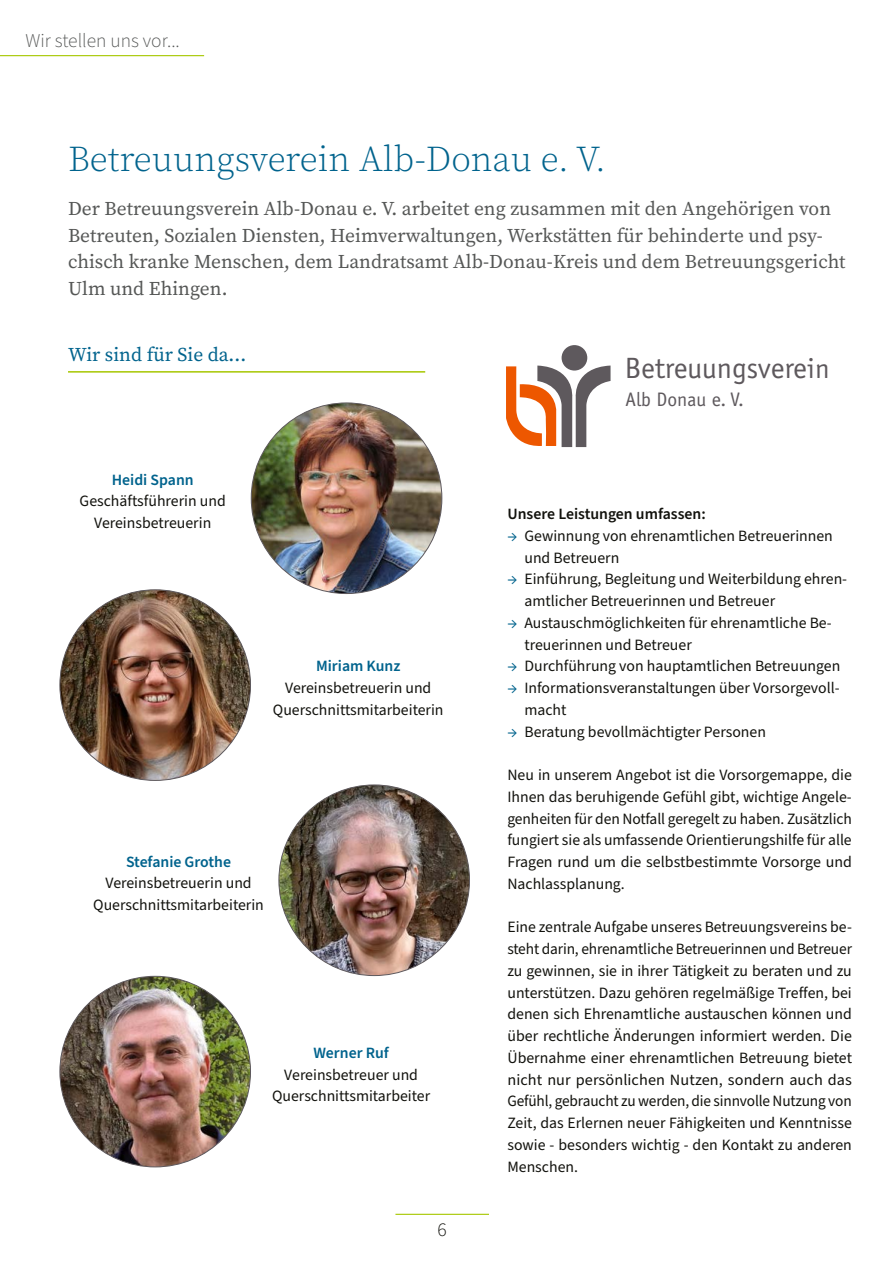
<style>
.page{position:relative;width:893px;height:1263px;background:#fff}
.page>*{position:absolute;margin:0;border:0;box-sizing:border-box;transform-origin:0 0}
.h1_H1____Allgemein{font:36px "Source Serif Variable";color:#00638d}
.t1{font:29.4px "Officina Sans ITC Pro";color:#5e595d}
.t2{font:19.65px "Officina Sans ITC Pro";color:#5e595d}
.p_Teaser___nach_H1{font:19.5px/27px "Source Serif Variable";color:#555756}
.p_Kopfsteg___Musterseite{font:300 19.5px "Source Sans Pro";color:#555756}
.h2_H2___Normal_Adressen{font:19.5px "Source Serif Variable";color:#00638d}
.p_Seitenzahlen___Musterseiten{font:300 19.5px "Source Sans Pro";color:#12120d}
.p_Blocksatz___Normal{font:15.75px/21.8px "Source Sans Pro";color:#12120d;text-align:justify}
.li_Liste___Pfeil_blau{font:15.75px/21.8px "Source Sans Pro";color:#12120d}
.p_Blocksatz___Abstand_2mm{font:15.75px/21.8px "Source Sans Pro";color:#12120d;text-align:justify}
.p__Zentriert___ohne_GL{font:15.75px "Source Sans Pro";color:#12120d}
.p__Zentriert___ohne_GL-2{font:600 15.75px "Source Sans Pro";color:#00638d}
.li_Liste___Pfleil_blau_Abstand{font:15.75px "Source Sans Pro";color:#12120d}
.p__Linksbündig___Normal{font:600 15.75px "Source Sans Pro";color:#12120d}
.s1{font-size:28.05px}
.s2{color:#00638d}
</style>
<div class="page">
<hr style="left:395px;top:1214px;width:94px;height:1px;background:#a6c700">
<hr style="left:0;top:55px;width:204px;height:1px;background:#a6c700">
<img style="left:251px;top:403px;width:191px;height:190px;border-radius:95px">
<img style="left:60px;top:590px;width:190px;height:190px;border-radius:95px">
<img style="left:279px;top:785px;width:190px;height:190px;border-radius:95px">
<img style="left:60px;top:976px;width:190px;height:191px;border-radius:95px">
<div style="left:562px;top:345px;width:25px;height:26px;background:#5e595d;border-radius:50%"></div>
<svg style="left:506px;top:366px;width:104px;height:81px"></svg>
<hr style="left:68px;top:371px;width:357px;height:2px;background:#a6c700">
<p class="p_Kopfsteg___Musterseite" style="left:26px;top:27px;width:156px">Wir stellen uns vor...</p>
<h1 class="h1_H1____Allgemein" style="left:68px;top:135px;width:539px">Betreuungsverein Alb-Donau e. V.</h1>
<p class="p_Teaser___nach_H1" style="left:68px;top:195px;width:779px">Der Betreuungsverein Alb-Donau e. V. arbeitet eng zusammen mit den Angehörigen von Betreuten, Sozialen Diensten, Heimverwaltungen, Werkstätten für behinderte und psy&shy;chisch kranke Menschen, dem Landratsamt Alb-Donau-Kreis und dem Betreuungsgericht Ulm und Ehingen.</p>
<h2 class="h2_H2___Normal_Adressen" style="left:68px;top:341px;width:180px">Wir sind für Sie da...</h2>
<p class="p__Zentriert___ohne_GL-2" style="left:112px;top:469px;width:83px">Heidi Spann</p>
<p class="p__Zentriert___ohne_GL" style="left:80px;top:491px;width:148px">Geschäftsführerin und</p>
<p class="p__Zentriert___ohne_GL" style="left:94px;top:512px;width:119px">Vereinsbetreuerin</p>
<p class="p__Zentriert___ohne_GL-2" style="left:316px;top:656px;width:86px">Miriam Kunz</p>
<p class="p__Zentriert___ohne_GL" style="left:285px;top:677px;width:148px">Vereinsbetreuerin und</p>
<p class="p__Zentriert___ohne_GL" style="left:273px;top:699px;width:172px">Querschnittsmitarbeiterin</p>
<p class="p__Zentriert___ohne_GL-2" style="left:126px;top:851px;width:107px">Stefanie Grothe</p>
<p class="p__Zentriert___ohne_GL" style="left:105px;top:872px;width:148px">Vereinsbetreuerin und</p>
<p class="p__Zentriert___ohne_GL" style="left:93px;top:894px;width:172px">Querschnittsmitarbeiterin</p>
<p class="p__Zentriert___ohne_GL-2" style="left:313px;top:1042px;width:77px">Werner Ruf</p>
<p class="p__Zentriert___ohne_GL" style="left:284px;top:1064px;width:135px">Vereinsbetreuer und</p>
<p class="p__Zentriert___ohne_GL" style="left:272px;top:1086px;width:160px">Querschnittsmitarbeiter</p>
<p class="p_Seitenzahlen___Musterseiten" style="left:438px;top:1217px;width:11px">6</p>
<p class="t1" style="left:625px;top:351px;width:206px">Betreuungsvere<span class="s1">in</span></p>
<p class="t2" style="left:625px;top:388px;width:120px">Alb Donau e. V.</p>
<p class="p__Linksbündig___Normal" style="left:507px;top:503px;width:200px">Unsere Leistungen umfassen:</p>
<p class="li_Liste___Pfeil_blau" style="left:524px;top:525px;width:310px;text-indent:-17px"><span class="s2">→</span> Gewinnung von ehrenamtlichen Betreuerinnen und Betreuern</p>
<p class="li_Liste___Pfeil_blau" style="left:524px;top:569px;width:324px;text-indent:-17px"><span class="s2">→</span> Einführung, Begleitung und Weiterbildung ehren&shy;amtlicher Betreuerinnen und Betreuer</p>
<p class="li_Liste___Pfeil_blau" style="left:524px;top:612px;width:309px;text-indent:-17px"><span class="s2">→</span> Austauschmöglichkeiten für ehrenamtliche Be&shy;treuerinnen und Betreuer</p>
<p class="li_Liste___Pfeil_blau" style="left:507px;top:656px;width:334px"><span class="s2">→</span> Durchführung von hauptamtlichen Betreuungen</p>
<p class="li_Liste___Pfeil_blau" style="left:524px;top:677px;width:317px;text-indent:-17px"><span class="s2">→</span> Informationsveranstaltungen über Vorsorgevoll&shy;macht</p>
<p class="li_Liste___Pfleil_blau_Abstand" style="left:507px;top:721px;width:260px"><span class="s2">→</span> Beratung bevollmächtigter Personen</p>
<p class="p_Blocksatz___Abstand_2mm" style="left:507px;top:764px;width:346px">Neu in unserem Angebot ist die Vorsorgemappe, die Ihnen das beruhigende Gefühl gibt, wichtige Angele&shy;genheiten für den Notfall geregelt zu haben. Zusätzlich fungiert sie als umfassende Orientierungshilfe für alle Fragen rund um die selbstbestimmte Vorsorge und Nachlassplanung.</p>
<p class="p_Blocksatz___Normal" style="left:507px;top:917px;width:346px">Eine zentrale Aufgabe unseres Betreuungsvereins be&shy;steht darin, ehrenamtliche Betreuerinnen und Betreuer zu gewinnen, sie in ihrer Tätigkeit zu beraten und zu unterstützen. Dazu gehören regelmäßige Treffen, bei denen sich Ehrenamtliche austauschen können und über rechtliche Änderungen informiert werden. Die Übernahme einer ehrenamtlichen Betreuung bietet nicht nur persönlichen Nutzen, sondern auch das Gefühl, gebraucht zu werden, die sinnvolle Nutzung von Zeit, das Erlernen neuer Fähigkeiten und Kenntnisse sowie - besonders wichtig - den Kontakt zu anderen Menschen.</p>
</div>
